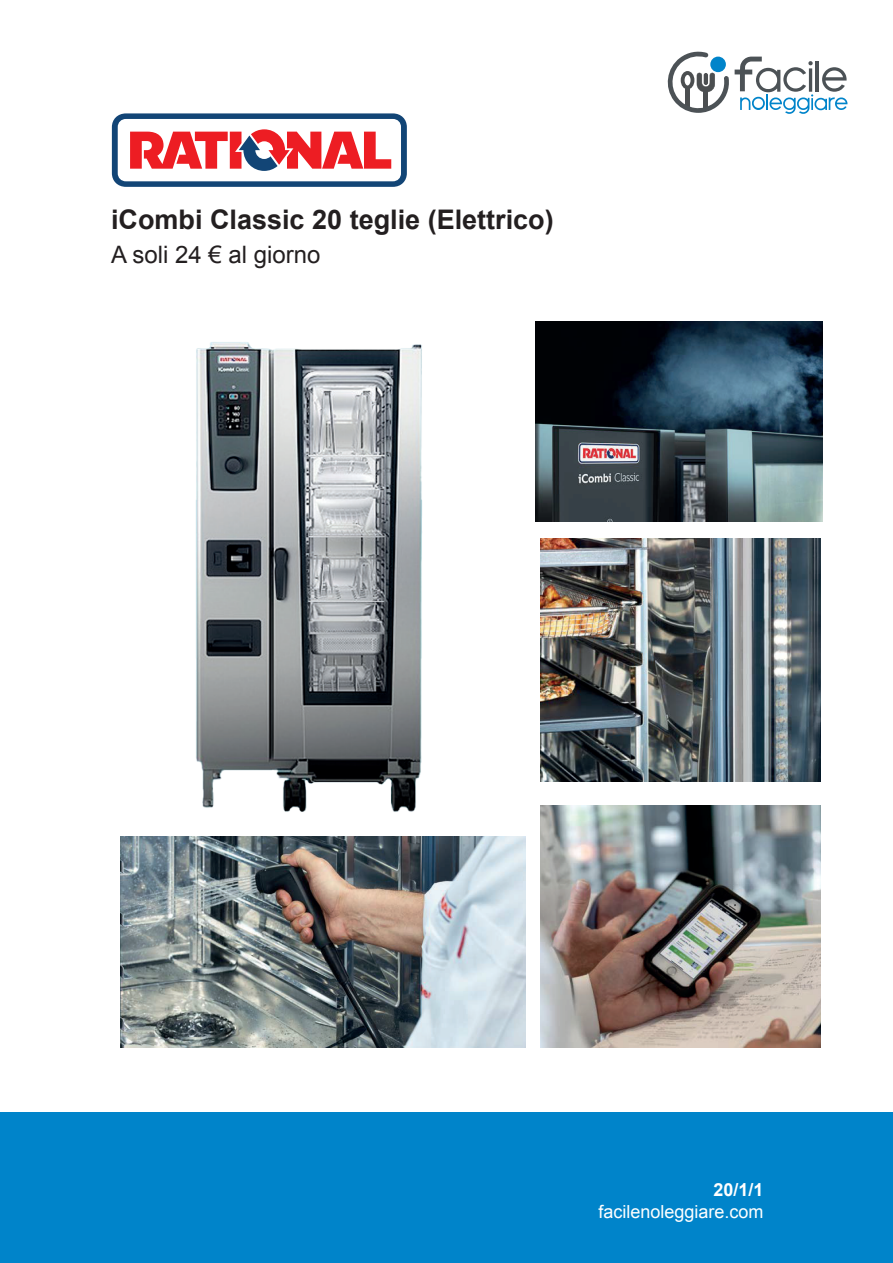
<style>
.page{position:relative;width:893px;height:1263px;background:#fff}
.page>*{position:absolute;margin:0;border:0;box-sizing:border-box;transform-origin:0 0}
.t1{font:700 27px "Arial";color:#231f20}
.t2{font:24px "Arial";color:#231f20}
.t3{font:18px "Arial";color:#fff}
.t4{font:700 18px "Arial";color:#fff}
</style>
<div class="page">
<div style="left:0;top:1113px;width:893px;height:150px;background:#0084ca"></div>
<img style="left:536px;top:322px;width:286px;height:200px">
<img style="left:541px;top:539px;width:279px;height:242px">
<img style="left:121px;top:837px;width:404px;height:211px">
<img style="left:541px;top:805px;width:279px;height:243px">
<img style="left:172px;top:342px;width:296px;height:507px">
<svg style="left:667px;top:51px;width:180px;height:63px"></svg>
<div style="left:710px;top:57px;width:16px;height:15px;background:#0084ca;border-radius:50%"></div>
<svg style="left:112px;top:113px;width:295px;height:74px"></svg>
<p class="t1" style="left:111px;top:202px;width:444px">iCombi Classic 20 teglie (Elettrico)</p>
<p class="t2" style="left:111px;top:238px;width:211px">A soli 24 € al giorno</p>
<p class="t4" style="left:714px;top:1178px;width:52px">20/1/1</p>
<p class="t3" style="left:598px;top:1200px;width:167px">facilenoleggiare.com</p>
</div>
